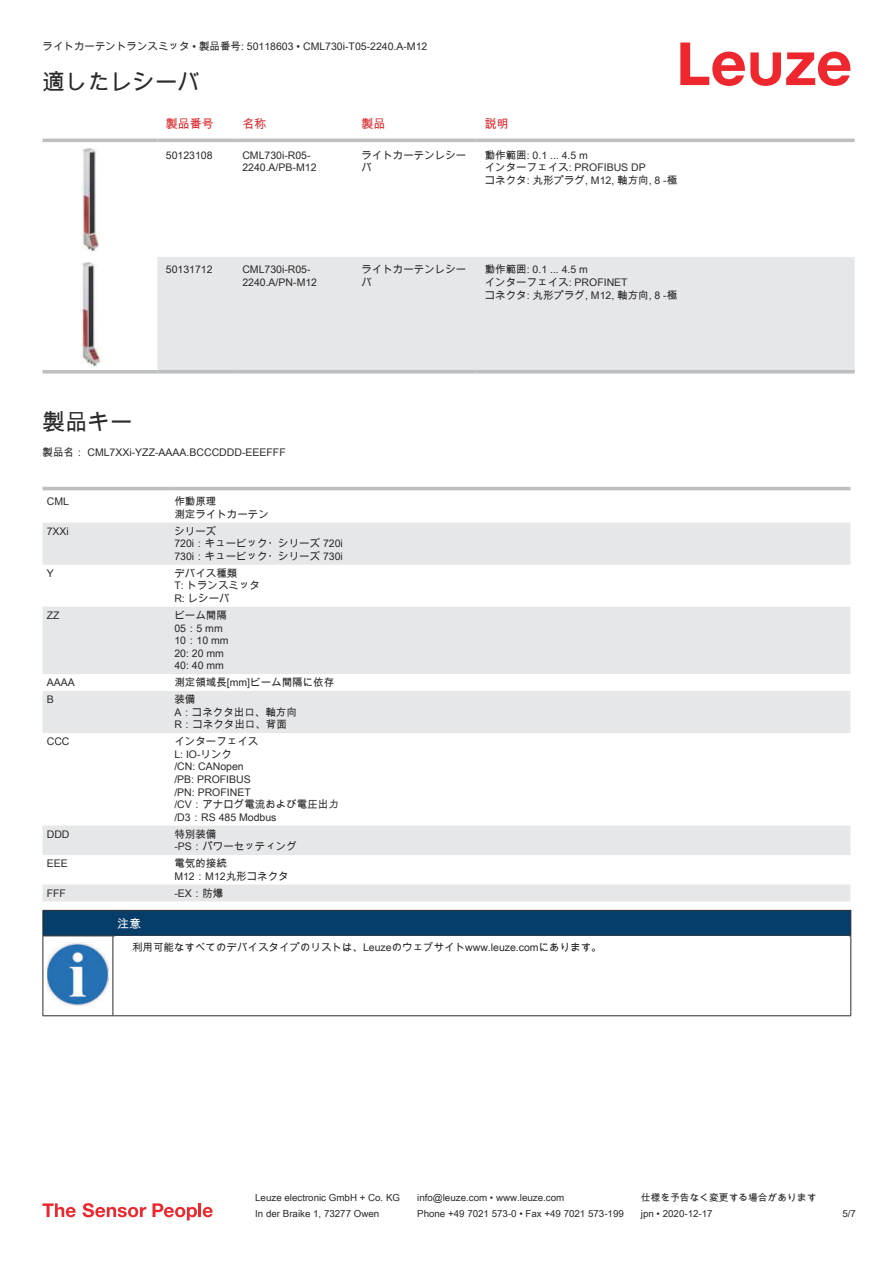
<style>
.page{position:relative;width:893px;height:1263px;background:#fff}
.page>*{position:absolute;margin:0;border:0;box-sizing:border-box;transform-origin:0 0}
.t1{font:22.5px "Arial Unicode MS";color:#2b292a}
.t2{font:12px "Arial Unicode MS";color:#db2a30}
.t3{font:12px "Arial Unicode MS";color:#fff}
.t4{font:10.5px/12.6px "Arial Unicode MS";color:#2b292a}
.t5{font:9.75px "Arial Unicode MS";color:#2b292a}
</style>
<div class="page">
<svg style="left:680px;top:43px;width:170px;height:43px"></svg>
<div style="left:157px;top:257px;width:698px;height:113px;background:#e6e7e9"></div>
<hr style="left:43px;top:139px;width:114px;height:3px;background:#bdbfc1">
<hr style="left:157px;top:139px;width:77px;height:3px;background:#bdbfc1">
<hr style="left:234px;top:139px;width:119px;height:3px;background:#bdbfc1">
<hr style="left:353px;top:139px;width:123px;height:3px;background:#bdbfc1">
<hr style="left:476px;top:139px;width:379px;height:3px;background:#bdbfc1">
<svg style="left:43px;top:370px;width:114px;height:4px"></svg>
<svg style="left:157px;top:370px;width:77px;height:4px"></svg>
<svg style="left:234px;top:370px;width:119px;height:4px"></svg>
<svg style="left:353px;top:370px;width:123px;height:4px"></svg>
<svg style="left:476px;top:370px;width:379px;height:4px;background:#c4c6c7"></svg>
<img style="left:82px;top:148px;width:17px;height:104px">
<img style="left:80px;top:262px;width:23px;height:105px">
<svg style="left:43px;top:486px;width:807px;height:37px"></svg>
<svg style="left:43px;top:523px;width:807px;height:378px;fill:#e6e7e9"></svg>
<hr style="left:43px;top:487px;width:127px;height:3px;background:#bdbfc1">
<hr style="left:170px;top:487px;width:680px;height:3px;background:#bdbfc1">
<svg style="left:43px;top:1203px;width:33px;height:14px"></svg>
<svg style="left:83px;top:1203px;width:63px;height:14px"></svg>
<svg style="left:153px;top:1203px;width:44px;height:17px"></svg>
<hr style="left:198px;top:1203px;width:3px;height:14px;background:#ed272d">
<svg style="left:203px;top:1207px;width:10px;height:10px"></svg>
<div style="left:43px;top:910px;width:808px;height:26px;background:#063d69"></div>
<hr style="left:113px;top:935px;width:738px;height:1px;background:#2b292a">
<hr style="left:43px;top:936px;width:1px;height:75px;background:#2b292a">
<hr style="left:113px;top:936px;width:1px;height:75px;background:#2b292a">
<hr style="left:850px;top:936px;width:1px;height:75px;background:#2b292a">
<hr style="left:43px;top:1015px;width:70px;height:1px;background:#2b292a">
<hr style="left:113px;top:1015px;width:738px;height:1px;background:#2b292a">
<img style="left:47px;top:942px;width:61px;height:63px">
<p class="t4" style="left:43px;top:40px;width:386px">ライトカーテントランスミッタ • 製品番号: 50118603 • CML730i-T05-2240.A-M12</p>
<h1 class="t1" style="left:43px;top:66px;width:159px">適したレシーバ</h1>
<p class="t2" style="left:166px;top:115px;width:49px">製品番号</p>
<p class="t2" style="left:242px;top:115px;width:25px">名称</p>
<p class="t2" style="left:361px;top:115px;width:25px">製品</p>
<p class="t2" style="left:485px;top:115px;width:25px">説明</p>
<p class="t4" style="left:166px;top:148px;width:48px">50123108</p>
<p class="t4" style="left:242px;top:148px;width:76px">CML730i-R05-<br>2240.A/PB-M12</p>
<p class="t4" style="left:361px;top:148px;width:106px">ライトカーテンレシーバ</p>
<p class="t4" style="left:485px;top:148px;width:194px">動作範囲: 0.1 ... 4.5 m<br>インターフェイス: PROFIBUS DP<br>コネクタ: 丸形プラグ, M12, 軸方向, 8 -極</p>
<p class="t4" style="left:166px;top:263px;width:48px">50131712</p>
<p class="t4" style="left:242px;top:263px;width:76px">CML730i-R05-<br>2240.A/PN-M12</p>
<p class="t4" style="left:361px;top:263px;width:106px">ライトカーテンレシーバ</p>
<p class="t4" style="left:485px;top:263px;width:194px">動作範囲: 0.1 ... 4.5 m<br>インターフェイス: PROFINET<br>コネクタ: 丸形プラグ, M12, 軸方向, 8 -極</p>
<h1 class="t1" style="left:43px;top:406px;width:91px">製品キー</h1>
<p class="t4" style="left:43px;top:446px;width:245px">製品名： CML7XXi-YZZ-AAAA.BCCCDDD-EEEFFF</p>
<p class="t4" style="left:47px;top:495px;width:24px">CML</p>
<p class="t4" style="left:174px;top:495px;width:96px">作動原理<br>測定ライトカーテン</p>
<p class="t4" style="left:47px;top:524px;width:24px">7XXi</p>
<p class="t4" style="left:174px;top:524px;width:170px">シリーズ<br>720i：キュービック・シリーズ 720i<br>730i：キュービック・シリーズ 730i</p>
<p class="t4" style="left:47px;top:567px;width:9px">Y</p>
<p class="t4" style="left:174px;top:567px;width:87px">デバイス種類<br>T: トランスミッタ<br>R: レシーバ</p>
<p class="t4" style="left:47px;top:609px;width:14px">ZZ</p>
<p class="t4" style="left:174px;top:609px;width:56px">ビーム間隔<br>05：5 mm<br>10：10 mm<br>20: 20 mm<br>40: 40 mm</p>
<p class="t4" style="left:47px;top:676px;width:30px">AAAA</p>
<p class="t4" style="left:174px;top:676px;width:161px">測定領域長[mm]ビーム間隔に依存</p>
<p class="t4" style="left:47px;top:693px;width:9px">B</p>
<p class="t4" style="left:174px;top:693px;width:124px">装備<br>A：コネクタ出口、軸方向<br>R：コネクタ出口、背面</p>
<p class="t4" style="left:47px;top:735px;width:24px">CCC</p>
<p class="t4" style="left:174px;top:735px;width:166px">インターフェイス<br>L: IO-リンク<br>/CN: CANopen<br>/PB: PROFIBUS<br>/PN: PROFINET<br>/CV：アナログ電流および電圧出力/D3：RS 485 Modbus</p>
<p class="t4" style="left:47px;top:828px;width:24px">DDD</p>
<p class="t4" style="left:174px;top:827px;width:124px">特別装備<br>-PS：パワーセッティング</p>
<p class="t4" style="left:47px;top:857px;width:23px">EEE</p>
<p class="t4" style="left:174px;top:857px;width:116px">電気的接続<br>M12：M12丸形コネクタ</p>
<p class="t4" style="left:47px;top:886px;width:21px">FFF</p>
<p class="t4" style="left:174px;top:886px;width:51px">-EX：防爆</p>
<p class="t3" style="left:117px;top:915px;width:25px">注意</p>
<p class="t4" style="left:132px;top:940px;width:471px">利用可能なすべてのデバイスタイプのリストは、Leuzeのウェブサイトwww.leuze.comにあります。</p>
<p class="t5" style="left:255px;top:1191px;width:146px">Leuze electronic GmbH + Co. KG</p>
<p class="t5" style="left:417px;top:1191px;width:149px">info@leuze.com • www.leuze.com</p>
<p class="t5" style="left:641px;top:1191px;width:177px">仕様を予告なく変更する場合があります</p>
<p class="t5" style="left:255px;top:1206px;width:126px">In der Braike 1, 73277 Owen</p>
<p class="t5" style="left:417px;top:1206px;width:208px">Phone +49 7021 573-0 • Fax +49 7021 573-199</p>
<p class="t5" style="left:641px;top:1206px;width:73px">jpn • 2020-12-17</p>
<p class="t5" style="left:842px;top:1206px;width:15px">5 /7</p>
</div>
